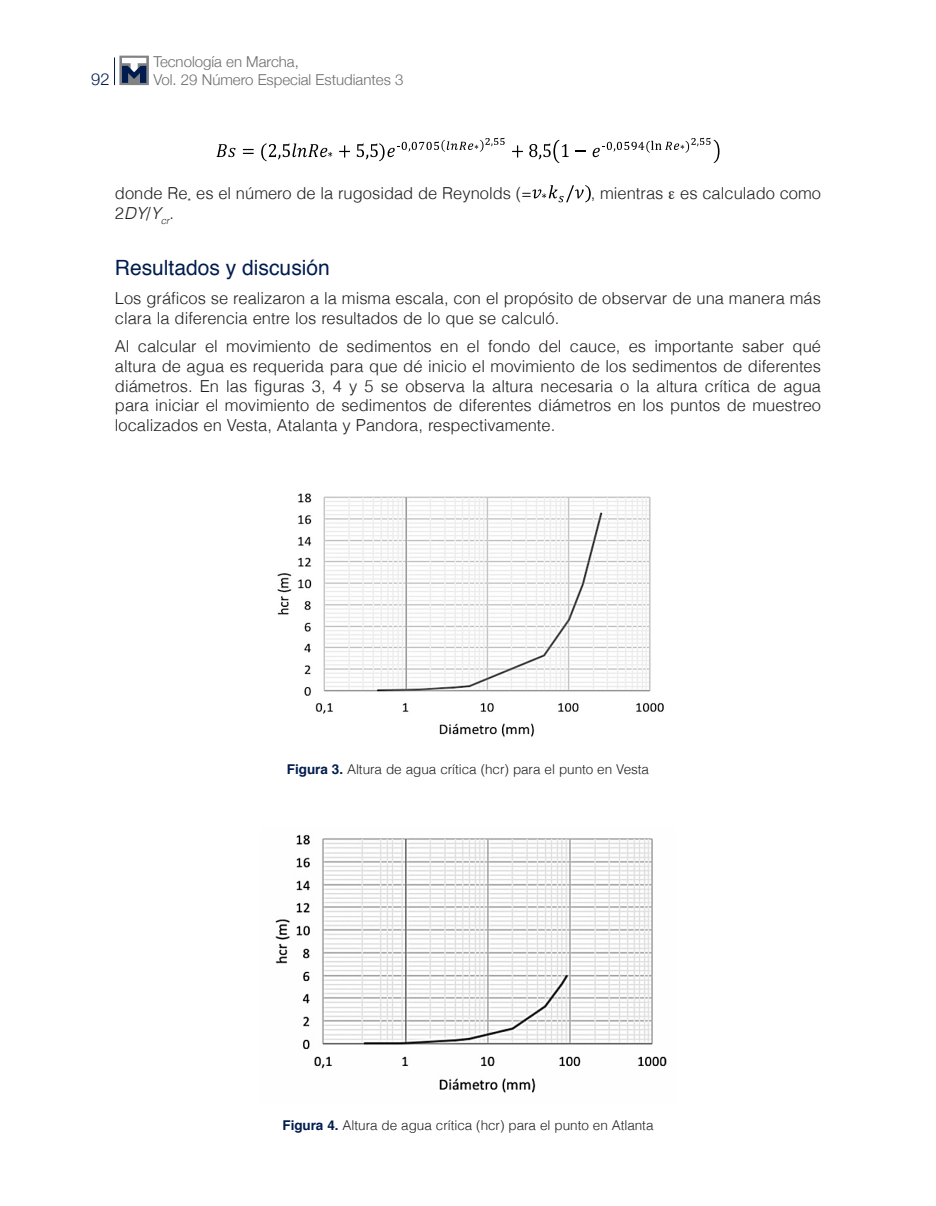
<style>
.page{position:relative;width:936px;height:1206px;background:#fff}
.page>*{position:absolute;margin:0;border:0;box-sizing:border-box;transform-origin:0 0}
._7subtitulo{font:21px "Helvetica";color:#001c4e}
._6texto{font:300 16.5px/19.8px "Helvetica";color:#231f20}
.t1{font:300 16.5px "Helvetica Neue";color:#001c4e}
.t2{font:300 15px "Helvetica Neue";color:#6c6d70}
._9tituloscuadros{font:300 13.5px "Helvetica";letter-spacing:-.005em;color:#231f20}
.s1{font-style:italic}
.s2{font-weight:700;color:#001c4e}
</style>
<div class="page">
<svg style="left:114px;top:57px;width:1px;height:28px"></svg>
<svg style="left:119px;top:56px;width:30px;height:29px"></svg>
<svg style="left:122px;top:58px;width:24px;height:25px"></svg>
<svg style="left:216px;top:144px;width:19px;height:13px"></svg>
<svg style="left:243px;top:149px;width:10px;height:5px"></svg>
<svg style="left:261px;top:143px;width:71px;height:18px"></svg>
<svg style="left:339px;top:145px;width:11px;height:12px"></svg>
<svg style="left:356px;top:138px;width:148px;height:23px"></svg>
<svg style="left:512px;top:145px;width:10px;height:12px"></svg>
<svg style="left:529px;top:140px;width:39px;height:23px"></svg>
<svg style="left:592px;top:138px;width:127px;height:25px"></svg>
<svg style="left:532px;top:185px;width:58px;height:17px"></svg>
<img style="left:277px;top:493px;width:387px;height:244px">
<img style="left:275px;top:834px;width:392px;height:259px">
<p class="t2" style="left:153px;top:53px;width:147px">Tecnología en Marcha,</p>
<p class="t1" style="left:91px;top:69px;width:20px">92</p>
<p class="t2" style="left:153px;top:71px;width:251px">Vol. 29 Número Especial Estudiantes 3</p>
<p class="_6texto" style="left:115px;top:183px;width:418px">donde Re<sub>*</sub> es el número de la rugosidad de Reynolds (=</p>
<p class="_6texto" style="left:590px;top:183px;width:232px">, mientras es calculado como</p>
<p class="_6texto" style="left:115px;top:203px;width:60px">2<span class="s1">DY</span>/<span class="s1">Y</span><sub>cr</sub>.</p>
<p class="_7subtitulo" style="left:115px;top:252px;width:216px">Resultados y discusión</p>
<p class="_6texto" style="left:115px;top:288px;width:707px">Los gráficos se realizaron a la misma escala, con el propósito de observar de una manera más clara la diferencia entre los resultados de lo que se calculó.</p>
<p class="_6texto" style="left:115px;top:336px;width:707px;text-align:justify">Al calcular el movimiento de sedimentos en el fondo del cauce, es importante saber qué altura de agua es requerida para que dé inicio el movimiento de los sedimentos de diferentes diámetros. En las figuras 3, 4 y 5 se observa la altura necesaria o la altura crítica de agua para iniciar el movimiento de sedimentos de diferentes diámetros en los puntos de muestreo localizados en Vesta, Atalanta y Pandora, respectivamente.</p>
<p class="_9tituloscuadros" style="left:287px;top:760px;width:363px"><span class="s2">Figura 3.</span> Altura de agua crítica (hcr) para el punto en Vesta</p>
<p class="_9tituloscuadros" style="left:282px;top:1116px;width:372px"><span class="s2">Figura 4.</span> Altura de agua crítica (hcr) para el punto en Atlanta</p>
</div>
